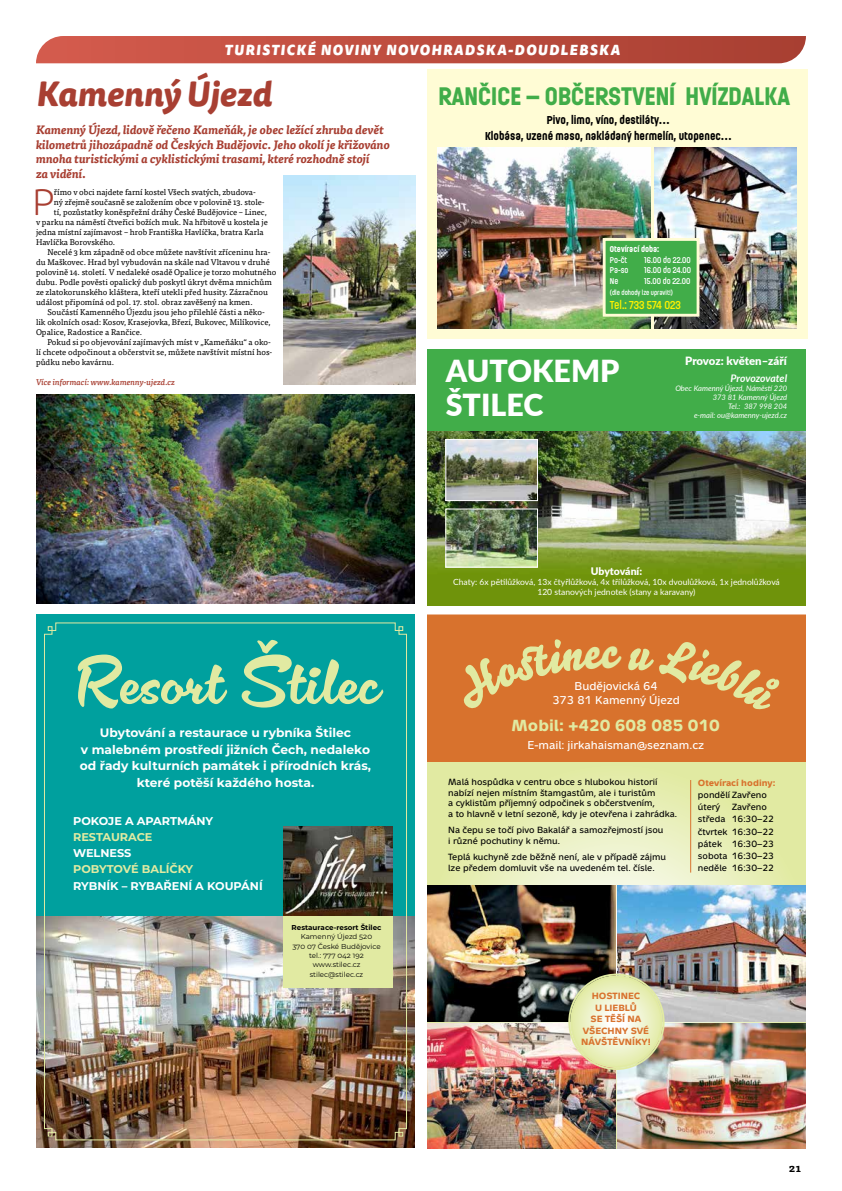
<style>
.page{position:relative;width:842px;height:1191px;background:#fff}
.page>*{position:absolute;margin:0;border:0;box-sizing:border-box;transform-origin:0 0}
.t1{font:71.5px "Cinema Script";color:#e1eaa2}
.t2{font:46.5px "Bello Script Pro";color:#e1eaa2}
.t3{font:300 37.2px "Tisa Sans Pro";color:#a83f32}
.t4{font:italic 800 34px "Tisa Sans Pro";color:#a83f32}
.t5{font:900 30.3px/33.9px "Lato";color:#fff}
.t6{font:700 25.3px "Ladislav";color:#41ad49}
.t7{font:700 16px "Metron";color:#e1eaa2}
.t8{font:italic 900 14px "Tisa Sans Pro";letter-spacing:.1em;color:#fff}
.t9{font:700 12.2px/17px "Montserrat";color:#fff;text-align:center}
.t10{font:italic 700 12px/14.4px "Tisa Pro";color:#a83f32}
.t11{font:700 11.4px/15.2px "Ladislav";color:#000;text-align:center}
.t12{font:900 11.4px "Lato";letter-spacing:-.005em;color:#fff}
.t13{font:600 11.4px "Ladislav";color:#fff200}
.t14{font:11.3px "Metron";color:#fff}
.t15{font:700 11.3px "Montserrat";color:#fff}
.t16{font:700 11.3px "Montserrat";color:#e1eaa2}
.t17{font:700 11px "Tisa Pro";color:#000}
.t18{font:italic 700 10.4px "Lato";letter-spacing:-.01em;color:#fff}
.t19{font:900 10.4px "Lato";letter-spacing:-.005em;color:#fff}
.t20{font:700 9px/11.5px "Metron";color:#d8722d;text-align:center}
.t21{font:8.9px/12.2px "Metron";color:#000}
.t22{font:700 8.9px "Metron";color:#d8722d}
.t23{font:8.5px/10.2px "Lato";color:#fff;text-align:center}
.t24{font:600 8.4px "Ladislav";color:#fff}
.t25{font:700 8.4px "Ladislav";color:#fff}
.t26{font:8.3px "Tisa Pro";color:#000}
.t27{font:italic 500 8.3px "Tisa Pro";color:#a83f32}
.t28{font:italic 7.6px/9.1px "Lato";color:#fff;text-align:right}
.t29{font:7.1px/9.3px "Montserrat";color:#000;text-align:center}
.t30{font:700 7.1px "Montserrat";color:#000}
.t31{font:600 6.8px "Ladislav";color:#fff}
</style>
<div class="page">
<svg style="left:36px;top:36px;width:770px;height:27px;background:#be4f42"></svg>
<div style="left:427px;top:614px;width:379px;height:148px;background:#d8722d"></div>
<svg style="left:427px;top:762px;width:379px;height:386px;background:#e4ecb2"></svg>
<img style="left:427px;top:885px;width:188px;height:136px">
<img style="left:427px;top:1023px;width:188px;height:125px">
<img style="left:618px;top:885px;width:188px;height:136px">
<img style="left:618px;top:1023px;width:188px;height:125px">
<hr style="left:690px;top:780px;width:1px;height:92px;background:#d8722d">
<div style="left:463px;top:638px;width:325px;height:80px;background:#d8722d"></div>
<svg style="left:570px;top:975px;width:93px;height:93px;background:#ecf1c7"></svg>
<div style="left:568px;top:973px;width:97px;height:97px;border:2px solid #e1eaa2;border-radius:50%"></div>
<img style="left:427px;top:431px;width:379px;height:174px">
<div style="left:427px;top:349px;width:379px;height:82px;background:#41ad49"></div>
<img style="left:447px;top:441px;width:89px;height:58px">
<div style="left:445px;top:439px;width:93px;height:62px;border:1px solid #fff"></div>
<img style="left:447px;top:510px;width:89px;height:55px">
<div style="left:445px;top:508px;width:93px;height:59px;border:1px solid #fff"></div>
<div style="left:36px;top:614px;width:379px;height:302px;background:#00a09e"></div>
<img style="left:36px;top:916px;width:379px;height:231px">
<img style="left:44px;top:622px;width:363px;height:518px">
<div style="left:427px;top:69px;width:380px;height:270px;background:#fffcd5"></div>
<img style="left:438px;top:147px;width:213px;height:181px">
<img style="left:654px;top:147px;width:142px;height:181px">
<div style="left:604px;top:239px;width:94px;height:76px;background:#41ad49"></div>
<div style="left:603px;top:238px;width:96px;height:79px;border:3px solid #fffcd5"></div>
<img style="left:36px;top:395px;width:379px;height:209px">
<img style="left:283px;top:175px;width:132px;height:210px">
<svg style="left:449px;top:638px;width:14px;height:73px"></svg>
<svg style="left:628px;top:637px;width:156px;height:1px"></svg>
<h3 class="t8" style="left:225px;top:38px;width:397px">TURISTICKÉ NOVINY NOVOHRADSKA-DOUDLEBSKA</h3>
<h3 class="t4" style="left:36px;top:68px;width:237px">Kamenný Újezd</h3>
<h3 class="t10" style="left:36px;top:122px;width:355px">Kamenný Újezd, lidově řečeno Kameňák, je obec ležící zhruba devět kilometrů jihozápadně od Českých Budějovic. Jeho okolí je křižováno mnoha turistickými a cyklistickými trasami, které rozhodně stojí<br>za vidění.</h3>
<h3 class="t3" style="left:32px;top:179px;width:24px">P</h3>
<p class="t26" style="left:54px;top:186px;width:203px">římo v obci najdete farní kostel Všech svatých, zbudova-</p>
<p class="t26" style="left:54px;top:196px;width:212px">ný zřejmě současně se založením obce v polovině 13. stole-</p>
<p class="t26" style="left:54px;top:206px;width:214px">tí, pozůstatky koněspřežní dráhy České Budějovice – Linec,</p>
<p class="t26" style="left:36px;top:216px;width:233px">v parku na náměstí čtveřici božích muk. Na hřbitově u kostela je</p>
<p class="t26" style="left:36px;top:226px;width:229px">jedna místní zajímavost – hrob Františka Havlíčka, bratra Karla</p>
<p class="t26" style="left:36px;top:236px;width:81px">Havlíčka Borovského.</p>
<p class="t26" style="left:47px;top:246px;width:225px">Necelé 3 km západně od obce můžete navštívit zříceninu hra-</p>
<p class="t26" style="left:36px;top:256px;width:235px">du Maškovec. Hrad byl vybudován na skále nad Vltavou v druhé</p>
<p class="t26" style="left:36px;top:266px;width:242px">polovině 14. století. V nedaleké osadě Opalice je torzo mohutného</p>
<p class="t26" style="left:36px;top:276px;width:237px">dubu. Podle pověsti opalický dub poskytl úkryt dvěma mnichům</p>
<p class="t26" style="left:36px;top:286px;width:233px">ze zlatokorunského kláštera, kteří utekli před husity. Zázračnou</p>
<p class="t26" style="left:36px;top:296px;width:218px">událost připomíná od pol. 17. stol. obraz zavěšený na kmen.</p>
<p class="t26" style="left:47px;top:306px;width:219px">Součástí Kamenného Újezdu jsou jeho přilehlé části a něko-</p>
<p class="t26" style="left:36px;top:316px;width:236px">lik okolních osad: Kosov, Krasejovka, Březí, Bukovec, Milíkovice,</p>
<p class="t26" style="left:36px;top:326px;width:108px">Opalice, Radostice a Rančice.</p>
<p class="t26" style="left:47px;top:336px;width:225px">Pokud si po objevování zajímavých míst v „Kameňáku“ a oko-</p>
<p class="t26" style="left:36px;top:346px;width:238px">lí chcete odpočinout a občerstvit se, můžete navštívit místní hos-</p>
<p class="t26" style="left:36px;top:356px;width:80px">půdku nebo kavárnu.</p>
<p class="t27" style="left:36px;top:375px;width:141px">Více informací: www.kamenny-ujezd.cz</p>
<h3 class="t6" style="left:438px;top:80px;width:353px">RANČICE – OBČERSTVENÍ HVÍZDALKA</h3>
<h3 class="t11" style="left:485px;top:112px;width:248px">Pivo, limo, víno, destiláty…<br>Klobása, uzené maso, nakládaný hermelín, utopenec…</h3>
<p class="t25" style="left:610px;top:244px;width:51px">Otevírací doba:</p>
<p class="t24" style="left:610px;top:254px;width:19px">Po-čt</p>
<p class="t24" style="left:644px;top:254px;width:48px">16.00 do 22.00</p>
<p class="t24" style="left:610px;top:265px;width:20px">Pa-so</p>
<p class="t24" style="left:644px;top:265px;width:49px">16.00 do 24.00</p>
<p class="t24" style="left:610px;top:276px;width:10px">Ne</p>
<p class="t24" style="left:644px;top:276px;width:48px">15.00 do 22.00</p>
<p class="t31" style="left:610px;top:288px;width:65px">(dle dohody lze upravit!)</p>
<h3 class="t13" style="left:610px;top:298px;width:72px">Tel.: 733 574 023</h3>
<h3 class="t5" style="left:446px;top:353px;width:175px">AUTOKEMP<br>ŠTILEC</h3>
<h3 class="t12" style="left:685px;top:352px;width:103px">Provoz: květen–září</h3>
<p class="t18" style="left:731px;top:370px;width:58px">Provozovatel</p>
<p class="t28" style="left:675px;top:383px;width:113px">Obec Kamenný Újezd, Náměstí 220<br>373 81 Kamenný Újezd<br>Tel.: 387 998 204<br>e-mail: ou@kamenny-ujezd.cz</p>
<h1 class="t1" style="left:72px;top:639px;width:309px">Resort Štilec</h1>
<h3 class="t9" style="left:80px;top:723px;width:293px">Ubytování a restaurace u rybníka Štilec<br>v malebném prostředí jižních Čech, nedaleko od řady kulturních památek i přírodních krás, které potěší každého hosta.</h3>
<h3 class="t15" style="left:73px;top:812px;width:142px">POKOJE A APARTMÁNY</h3>
<h3 class="t16" style="left:73px;top:828px;width:81px">RESTAURACE</h3>
<h3 class="t15" style="left:73px;top:845px;width:60px">WELNESS</h3>
<h3 class="t16" style="left:73px;top:861px;width:122px">POBYTOVÉ BALÍČKY</h3>
<h3 class="t15" style="left:73px;top:877px;width:191px">RYBNÍK – RYBAŘENÍ A KOUPÁNÍ</h3>
<p class="t30" style="left:292px;top:922px;width:91px">Restaurace-resort Štilec</p>
<p class="t29" style="left:292px;top:932px;width:90px">Kamenný Újezd 520<br>370 07 České Budějovice tel.: 777 042 192 www.stilec.cz stilec@stilec.cz</p>
<p class="t19" style="left:591px;top:563px;width:53px">Ubytování:</p>
<p class="t23" style="left:453px;top:576px;width:328px">Chaty: 6x pětilůžková, 13x čtyřlůžková, 4x třílůžková, 10x dvoulůžková, 1x jednolůžková<br>120 stanových jednotek (stany a karavany)</p>
<h2 class="t2" style="left:601px;top:615px;width:17px">c</h2>
<h3 class="t14" style="left:575px;top:679px;width:85px">Budějovická 64</h3>
<h3 class="t14" style="left:552px;top:693px;width:129px">373 81 Kamenný Újezd</h3>
<h3 class="t7" style="left:512px;top:715px;width:210px">Mobil: +420 608 085 010</h3>
<h3 class="t14" style="left:527px;top:738px;width:178px">E-mail: jirkahaisman@seznam.cz</h3>
<p class="t21" style="left:448px;top:776px;width:230px;line-height:10.7px">Malá hospůdka v centru obce s hlubokou historií nabízí nejen místním štamgastům, ale i turistům<br>a cyklistům příjemný odpočinek s občerstvením,<br>a to hlavně v letní sezoně, kdy je otevřena i zahrádka.</p>
<p class="t21" style="left:448px;top:824px;width:217px;line-height:10.7px">Na čepu se točí pivo Bakalář a samozřejmostí jsou i různé pochutiny k němu.</p>
<p class="t21" style="left:448px;top:851px;width:219px;line-height:10.7px">Teplá kuchyně zde běžně není, ale v případě zájmu lze předem domluvit vše na uvedeném tel. čísle.</p>
<p class="t22" style="left:698px;top:777px;width:79px">Otevírací hodiny:</p>
<p class="t21" style="left:698px;top:788px;width:71px">pondělí Zavřeno úterý</p>
<p class="t21" style="left:698px;top:801px;width:78px;text-indent:34px">Zavřeno středa 16:30–22 čtvrtek 16:30–22 pátek 16:30–23 sobota 16:30–23 neděle 16:30–22</p>
<p class="t20" style="left:581px;top:990px;width:71px">HOSTINEC<br>U LIEBLŮ<br>SE TĚŠÍ NA<br>VŠECHNY SVÉ<br>NÁVŠTĚVNÍKY!</p>
<h3 class="t17" style="left:789px;top:1159px;width:14px">21</h3>
</div>
